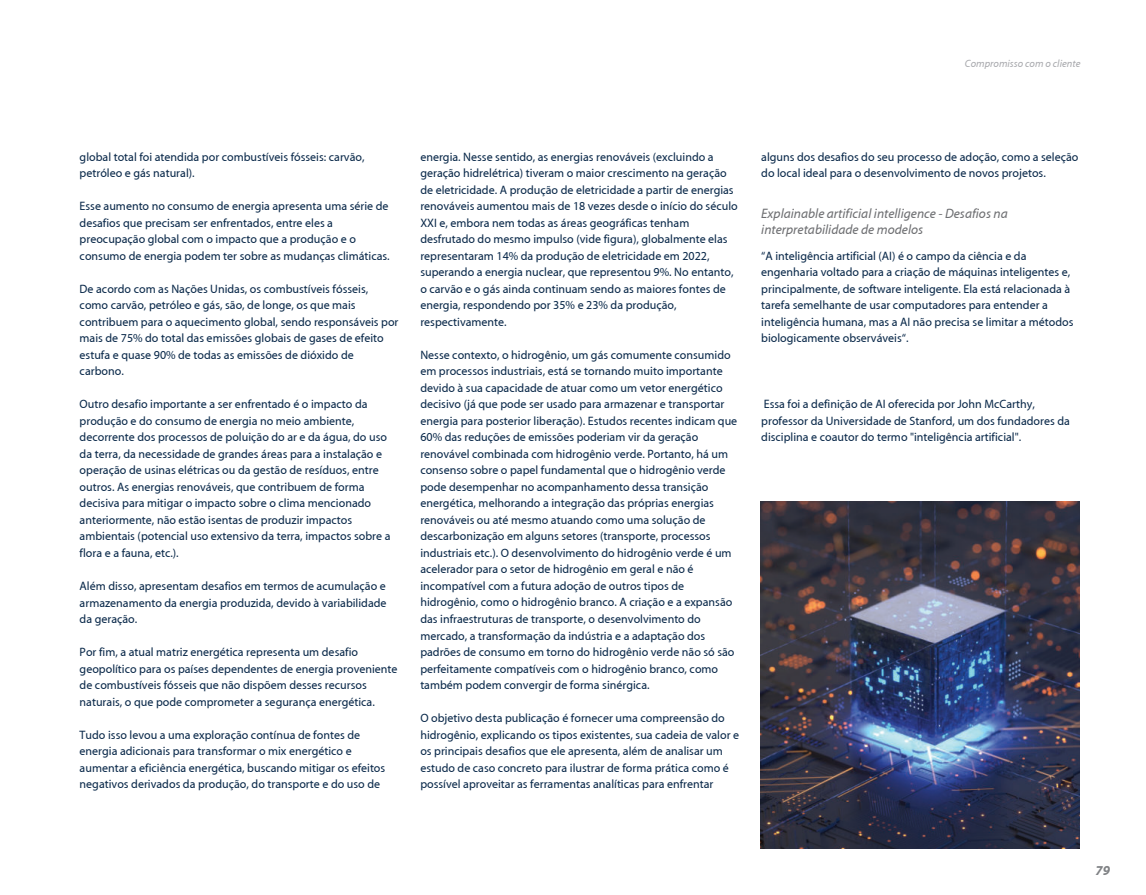
<style>
.page{position:relative;width:1146px;height:895px;background:#fff}
.page>*{position:absolute;margin:0;border:0;box-sizing:border-box;transform-origin:0 0}
.t1{font:italic 13.5px/16.5px "Myriad";color:#6d6e71}
.t2{font:italic 700 13.5px "Myriad";color:#808285}
.t3{font:12px/16.5px "Myriad";color:#0a294a}
.t4{font:italic 10.5px "Myriad";color:#a8a9ad}
</style>
<div class="page">
<img style="left:761px;top:501px;width:318px;height:347px">
<p class="t4" style="left:965px;top:59px;width:117px">Compromisso com o cliente</p>
<p class="t3" style="left:80px;top:149px;width:286px">global total foi atendida por combustíveis fósseis: carvão, petróleo e gás natural).</p>
<p class="t3" style="left:80px;top:198px;width:312px">Esse aumento no consumo de energia apresenta uma série de desafios que precisam ser enfrentados, entre eles a preocupação global com o impacto que a produção e o consumo de energia podem ter sobre as mudanças climáticas.</p>
<p class="t3" style="left:80px;top:281px;width:320px">De acordo com as Nações Unidas, os combustíveis fósseis, como carvão, petróleo e gás, são, de longe, os que mais contribuem para o aquecimento global, sendo responsáveis por mais de 75% do total das emissões globais de gases de efeito estufa e quase 90% de todas as emissões de dióxido de carbono.</p>
<p class="t3" style="left:80px;top:396px;width:312px">Outro desafio importante a ser enfrentado é o impacto da produção e do consumo de energia no meio ambiente, decorrente dos processos de poluição do ar e da água, do uso da terra, da necessidade de grandes áreas para a instalação e operação de usinas elétricas ou da gestão de resíduos, entre outros. As energias renováveis, que contribuem de forma decisiva para mitigar o impacto sobre o clima mencionado anteriormente, não estão isentas de produzir impactos ambientais (potencial uso extensivo da terra, impactos sobre a flora e a fauna, etc.).</p>
<p class="t3" style="left:80px;top:578px;width:308px;text-align:justify">Além disso, apresentam desafios em termos de acumulação e armazenamento da energia produzida, devido à variabilidade da geração.</p>
<p class="t3" style="left:80px;top:644px;width:319px">Por fim, a atual matriz energética representa um desafio geopolítico para os países dependentes de energia proveniente de combustíveis fósseis que não dispõem desses recursos naturais, o que pode comprometer a segurança energética.</p>
<p class="t3" style="left:80px;top:726px;width:307px">Tudo isso levou a uma exploração contínua de fontes de energia adicionais para transformar o mix energético e aumentar a eficiência energética, buscando mitigar os efeitos negativos derivados da produção, do transporte e do uso de</p>
<p class="t3" style="left:420px;top:149px;width:319px">energia. Nesse sentido, as energias renováveis (excluindo a geração hidrelétrica) tiveram o maior crescimento na geração de eletricidade. A produção de eletricidade a partir de energias renováveis aumentou mais de 18 vezes desde o início do século XXI e, embora nem todas as áreas geográficas tenham desfrutado do mesmo impulso (vide figura), globalmente elas representaram 14% da produção de eletricidade em 2022, superando a energia nuclear, que representou 9%. No entanto, o carvão e o gás ainda continuam sendo as maiores fontes de energia, respondendo por 35% e 23% da produção, respectivamente.</p>
<p class="t3" style="left:420px;top:347px;width:318px">Nesse contexto, o hidrogênio, um gás comumente consumido em processos industriais, está se tornando muito importante devido à sua capacidade de atuar como um vetor energético decisivo (já que pode ser usado para armazenar e transportar energia para posterior liberação). Estudos recentes indicam que 60% das reduções de emissões poderiam vir da geração renovável combinada com hidrogênio verde. Portanto, há um consenso sobre o papel fundamental que o hidrogênio verde pode desempenhar no acompanhamento dessa transição energética, melhorando a integração das próprias energias renováveis ou até mesmo atuando como uma solução de descarbonização em alguns setores (transporte, processos industriais etc.). O desenvolvimento do hidrogênio verde é um acelerador para o setor de hidrogênio em geral e não é incompatível com a futura adoção de outros tipos de hidrogênio, como o hidrogênio branco. A criação e a expansão das infraestruturas de transporte, o desenvolvimento do mercado, a transformação da indústria e a adaptação dos padrões de consumo em torno do hidrogênio verde não só são perfeitamente compatíveis com o hidrogênio branco, como também podem convergir de forma sinérgica.</p>
<p class="t3" style="left:420px;top:710px;width:320px">O objetivo desta publicação é fornecer uma compreensão do hidrogênio, explicando os tipos existentes, sua cadeia de valor e os principais desafios que ele apresenta, além de analisar um estudo de caso concreto para ilustrar de forma prática como é possível aproveitar as ferramentas analíticas para enfrentar</p>
<p class="t3" style="left:761px;top:149px;width:319px">alguns dos desafios do seu processo de adoção, como a seleção do local ideal para o desenvolvimento de novos projetos.</p>
<p class="t1" style="left:761px;top:205px;width:248px">Explainable artificial intelligence - Desafios na interpretabilidade de modelos</p>
<p class="t3" style="left:761px;top:248px;width:314px">“A inteligência artificial (AI) é o campo da ciência e da engenharia voltado para a criação de máquinas inteligentes e, principalmente, de software inteligente. Ela está relacionada à tarefa semelhante de usar computadores para entender a inteligência humana, mas a AI não precisa se limitar a métodos biologicamente observáveis“.</p>
<p class="t3" style="left:761px;top:396px;width:310px">Essa foi a definição de AI oferecida por John McCarthy, professor da Universidade de Stanford, um dos fundadores da disciplina e coautor do termo "inteligência artificial".</p>
<p class="t2" style="left:1095px;top:863px;width:16px">79</p>
</div>
